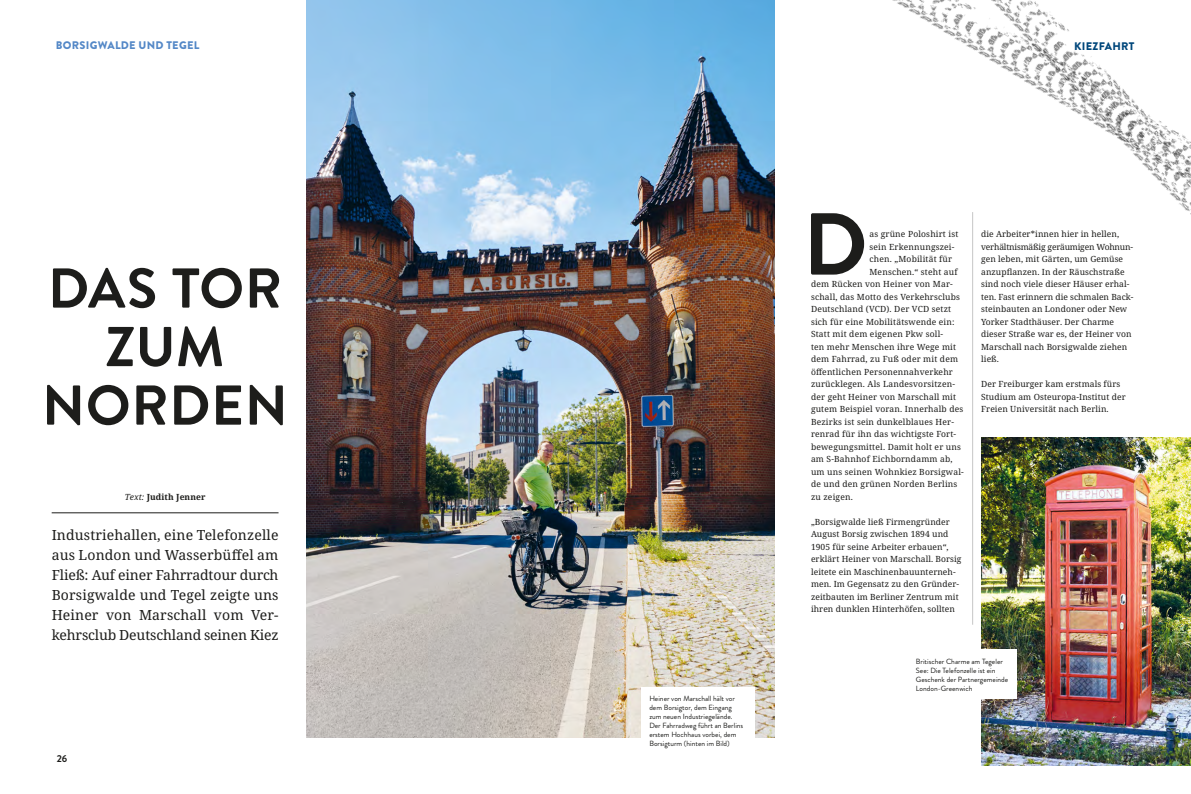
<style>
.page{position:relative;width:1191px;height:794px;background:#fff}
.page>*{position:absolute;margin:0;border:0;box-sizing:border-box;transform-origin:0 0}
.Texte_P_Fließtext_mit_Initial_4-GRUPPE_B{font:700 87.6px "Brandon Grotesque";color:#1d1d1b}
.Überschriften_H2_Headline-GRUPPE_B{font:700 56px/58.5px "Brandon Grotesque";letter-spacing:.01em;color:#1d1d1b;text-align:center}
.Texte_P_Vorspann-GRUPPE_B{font:14px/20px "Noto Serif";letter-spacing:-.01em;color:#1d1d1b;text-align:justify}
.t1{font:900 11px "Brandon Grotesque";letter-spacing:.025em;color:#5488c7}
.t2{font:900 11px "Brandon Grotesque";letter-spacing:.025em;color:#00477b}
.t3{font:700 10px "Brandon Grotesque";color:#1d1d1b}
.Texte_P_Fließtext-GRUPPE_B{font:8.5px/12.5px "Noto Serif";letter-spacing:.01em;color:#1d1d1b}
.Texte_P_Fließtext_mit_Initial_4-GRUPPE_B-2{font:8.5px "Noto Serif";letter-spacing:.02em;color:#1d1d1b}
.Texte_P_Fließtext-GRUPPE_B-2{font:700 8.5px "Noto Serif";letter-spacing:.01em;color:#1d1d1b}
.t4{font:7.5px/9px "Brandon Grotesque";color:#1d1d1b}
.s1{font-weight:400;font-style:italic}
</style>
<div class="page">
<hr style="left:972px;top:212px;width:1px;height:413px;background:#c6c6c6">
<img style="left:306px;top:0;width:468px;height:737px">
<hr style="left:52px;top:512px;width:226px;height:1px;background:#1d1d1b">
<div style="left:641px;top:687px;width:113px;height:67px;background:#fff"></div>
<img style="left:892px;top:0;width:299px;height:192px">
<img style="left:981px;top:437px;width:210px;height:328px">
<div style="left:907px;top:650px;width:110px;height:49px;background:#fff"></div>
<p class="t1" style="left:56px;top:38px;width:145px">BORSIGWALDE UND TEGEL</p>
<p class="t2" style="left:1074px;top:38px;width:62px">KIEZFAHRT</p>
<h2 class="Überschriften_H2_Headline-GRUPPE_B" style="left:42px;top:260px;width:247px">DAS TOR<br>ZUM<br>NORDEN</h2>
<p class="Texte_P_Fließtext-GRUPPE_B-2" style="left:125px;top:490px;width:82px"><span class="s1">Text:</span> Judith Jenner</p>
<p class="Texte_P_Vorspann-GRUPPE_B" style="left:52px;top:525px;width:228px">Industriehallen, eine Telefonzelle aus London und Wasserbüffel am Fließ: Auf einer Fahrradtour durch Borsigwalde und Tegel zeigte uns Heiner von Marschall vom Ver&shy;kehrsclub Deutschland seinen Kiez</p>
<p class="t4" style="left:649px;top:694px;width:95px">Heiner von Marschall hält vor dem Borsigtor, dem Eingang zum neuen Industriegelände.<br>Der Fahrradweg führt an Berlins erstem Hochhaus vorbei, dem<br>Borsigturm (hinten im Bild)</p>
<p class="Texte_P_Fließtext_mit_Initial_4-GRUPPE_B" style="left:803px;top:183px;width:66px">D</p>
<p class="Texte_P_Fließtext_mit_Initial_4-GRUPPE_B-2" style="left:869px;top:228px;width:90px">as grüne Poloshirt ist</p>
<p class="Texte_P_Fließtext_mit_Initial_4-GRUPPE_B-2" style="left:869px;top:241px;width:86px">sein Erkennungszei-</p>
<p class="Texte_P_Fließtext_mit_Initial_4-GRUPPE_B-2" style="left:869px;top:253px;width:84px">chen. „Mobilität für</p>
<p class="Texte_P_Fließtext_mit_Initial_4-GRUPPE_B-2" style="left:869px;top:266px;width:90px">Menschen.“ steht auf</p>
<p class="Texte_P_Fließtext_mit_Initial_4-GRUPPE_B-2" style="left:811px;top:278px;width:143px">dem Rücken von Heiner von Mar-</p>
<p class="Texte_P_Fließtext_mit_Initial_4-GRUPPE_B-2" style="left:811px;top:291px;width:151px">schall, das Motto des Verkehrsclubs</p>
<p class="Texte_P_Fließtext_mit_Initial_4-GRUPPE_B-2" style="left:811px;top:303px;width:142px">Deutschland (VCD). Der VCD setzt</p>
<p class="Texte_P_Fließtext_mit_Initial_4-GRUPPE_B-2" style="left:811px;top:316px;width:145px">sich für eine Mobilitätswende ein:</p>
<p class="Texte_P_Fließtext_mit_Initial_4-GRUPPE_B-2" style="left:811px;top:328px;width:134px">Statt mit dem eigenen Pkw soll-</p>
<p class="Texte_P_Fließtext_mit_Initial_4-GRUPPE_B-2" style="left:811px;top:341px;width:147px">ten mehr Menschen ihre Wege mit</p>
<p class="Texte_P_Fließtext_mit_Initial_4-GRUPPE_B-2" style="left:811px;top:353px;width:149px">dem Fahrrad, zu Fuß oder mit dem</p>
<p class="Texte_P_Fließtext_mit_Initial_4-GRUPPE_B-2" style="left:811px;top:366px;width:143px">öffentlichen Personennahverkehr</p>
<p class="Texte_P_Fließtext_mit_Initial_4-GRUPPE_B-2" style="left:811px;top:378px;width:146px">zurücklegen. Als Landesvorsitzen-</p>
<p class="Texte_P_Fließtext_mit_Initial_4-GRUPPE_B-2" style="left:811px;top:391px;width:147px">der geht Heiner von Marschall mit</p>
<p class="Texte_P_Fließtext_mit_Initial_4-GRUPPE_B-2" style="left:811px;top:403px;width:154px">gutem Beispiel voran. Innerhalb des</p>
<p class="Texte_P_Fließtext_mit_Initial_4-GRUPPE_B-2" style="left:811px;top:416px;width:144px">Bezirks ist sein dunkelblaues Her-</p>
<p class="Texte_P_Fließtext_mit_Initial_4-GRUPPE_B-2" style="left:811px;top:428px;width:147px">renrad für ihn das wichtigste Fort-</p>
<p class="Texte_P_Fließtext_mit_Initial_4-GRUPPE_B-2" style="left:811px;top:441px;width:151px">bewegungsmittel. Damit holt er uns</p>
<p class="Texte_P_Fließtext_mit_Initial_4-GRUPPE_B-2" style="left:811px;top:453px;width:143px">am S-Bahnhof Eichborndamm ab,</p>
<p class="Texte_P_Fließtext_mit_Initial_4-GRUPPE_B-2" style="left:811px;top:466px;width:154px">um uns seinen Wohnkiez Borsigwal-</p>
<p class="Texte_P_Fließtext_mit_Initial_4-GRUPPE_B-2" style="left:811px;top:478px;width:148px">de und den grünen Norden Berlins</p>
<p class="Texte_P_Fließtext_mit_Initial_4-GRUPPE_B-2" style="left:811px;top:491px;width:43px">zu zeigen.</p>
<p class="Texte_P_Fließtext-GRUPPE_B" style="left:811px;top:515px;width:152px">„Borsigwalde ließ Firmengründer August Borsig zwischen 1894 und 1905 für seine Arbeiter erbauen“, erklärt Heiner von Marschall. Borsig leitete ein Maschinenbauunterneh&shy;men. Im Gegensatz zu den Gründer&shy;zeitbauten im Berliner Zentrum mit ihren dunklen Hinterhöfen, sollten</p>
<p class="Texte_P_Fließtext-GRUPPE_B" style="left:981px;top:228px;width:154px">die Arbeiter*innen hier in hellen, verhältnismäßig geräumigen Wohnun&shy;gen leben, mit Gärten, um Gemüse anzupflanzen. In der Räuschstraße sind noch viele dieser Häuser erhal&shy;ten. Fast erinnern die schmalen Back&shy;steinbauten an Londoner oder New<br>Yorker Stadthäuser. Der Charme dieser Straße war es, der Heiner von<br>Marschall nach Borsigwalde ziehen ließ.</p>
<p class="Texte_P_Fließtext-GRUPPE_B" style="left:981px;top:378px;width:146px">Der Freiburger kam erstmals fürs<br>Studium am Osteuropa-Institut der<br>Freien Universität nach Berlin.</p>
<p class="t4" style="left:916px;top:656px;width:94px">Britischer Charme am Tegeler<br>See: Die Telefonzelle ist ein<br>Geschenk der Partnergemeinde<br>London-Greenwich</p>
<p class="t3" style="left:57px;top:752px;width:12px">26</p>
<p class="t3" style="left:1123px;top:752px;width:12px">27</p>
</div>
